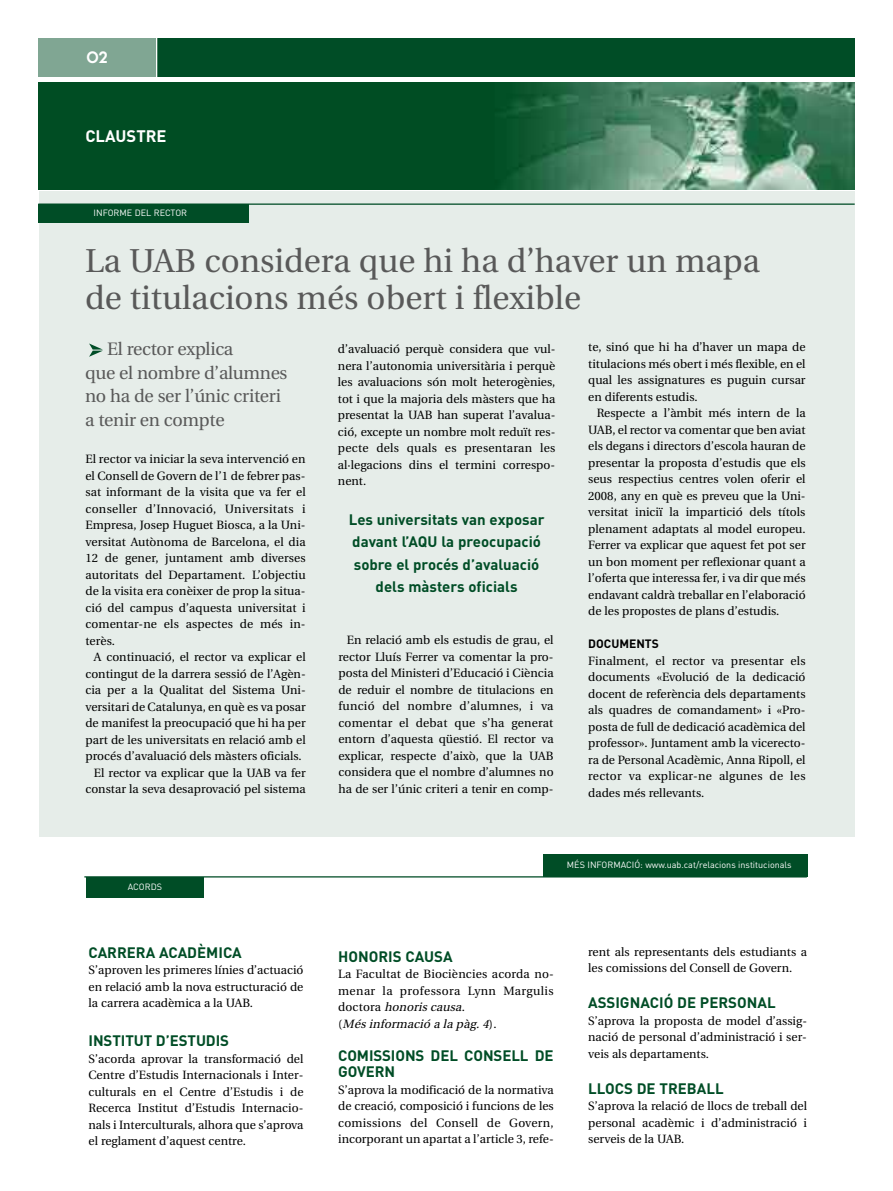
<style>
.page{position:relative;width:893px;height:1191px;background:#fff}
.page>*{position:absolute;margin:0;border:0;box-sizing:border-box;transform-origin:0 0}
.t1{font:33px/37.5px "Utopia";color:#595959}
.t2{font:18px/23.5px "Utopia";letter-spacing:-.015em;color:#595959}
.t3{font:700 16.5px "DIN";color:#fff}
.t4{font:16.5px "Chalet New York Nineteen Seventy";color:#fff}
.t5{font:700 15px/22.5px "DIN";color:#004d26;text-align:center}
.t6{font:12px/16.5px "Utopia";color:#000;text-align:justify}
.t7{font:700 12px "DIN";color:#000}
.t8{font:9px "DIN";color:#fff}
.s1{font-style:italic}
</style>
<div class="page">
<div style="left:39px;top:191px;width:816px;height:646px;background:#e6ede9"></div>
<div style="left:38px;top:38px;width:817px;height:39px;background:#004d26"></div>
<div style="left:38px;top:38px;width:119px;height:39px;background:#80a693"></div>
<hr style="left:156px;top:31px;width:1px;height:50px;background:#fff">
<img style="left:38px;top:83px;width:817px;height:106px">
<hr style="left:38px;top:203px;width:817px;height:2px;background:#004d26">
<div style="left:38px;top:204px;width:211px;height:19px;background:#004d26"></div>
<img style="left:89px;top:343px;width:14px;height:14px">
<div style="left:86px;top:877px;width:118px;height:20px;background:#004d26"></div>
<div style="left:543px;top:854px;width:264px;height:23px;background:#004d26"></div>
<hr style="left:84px;top:876px;width:723px;height:1px;background:#004d26">
<h3 class="t4" style="left:87px;top:48px;width:23px">02</h3>
<h3 class="t3" style="left:85px;top:127px;width:83px">CLAUSTRE</h3>
<p class="t8" style="left:94px;top:207px;width:95px">INFORME DEL RECTOR</p>
<h1 class="t1" style="left:85px;top:245px;width:677px">La UAB considera que hi ha d’haver un mapa de titulacions més obert i flexible</h1>
<h2 class="t2" style="left:85px;top:339px;width:204px;text-indent:22px">El rector explica<br>que el nombre d’alumnes no ha de ser l’únic criteri a tenir en compte</h2>
<p class="t6" style="left:338px;top:342px;width:219px">d’avaluació perquè considera que vul&shy;nera l’autonomia universitària i perquè les avaluacions són molt heterogènies, tot i que la majoria dels màsters que ha presentat la UAB han superat l’avalua&shy;ció, excepte un nombre molt reduït res&shy;pecte dels quals es presentaran les al·legacions dins el termini correspo&shy;nent.</p>
<p class="t6" style="left:588px;top:340px;width:219px">te, sinó que hi ha d’haver un mapa de titulacions més obert i més flexible, en el qual les assignatures es puguin cursar en diferents estudis.</p>
<p class="t6" style="left:588px;top:406px;width:219px;text-indent:9px">Respecte a l’àmbit més intern de la UAB, el rector va comentar que ben aviat els degans i directors d’escola hauran de presentar la proposta d’estudis que els seus respectius centres volen oferir el 2008, any en què es preveu que la Uni&shy;versitat iniciï la impartició dels títols plenament adaptats al model europeu.<br>Ferrer va explicar que aquest fet pot ser un bon moment per reflexionar quant a l’oferta que interessa fer, i va dir que més endavant caldrà treballar en l’elaboració de les propostes de plans d’estudis.</p>
<p class="t7" style="left:588px;top:637px;width:72px">DOCUMENTS</p>
<p class="t6" style="left:588px;top:653px;width:219px">Finalment, el rector va presentar els documents «Evolució de la dedicació docent de referència dels departaments als quadres de comandament» i «Pro&shy;posta de full de dedicació acadèmica del professor». Juntament amb la vicerecto&shy;ra de Personal Acadèmic, Anna Ripoll, el rector va explicar-ne algunes de les dades més rellevants.</p>
<p class="t6" style="left:85px;top:452px;width:222px">El rector va iniciar la seva intervenció en el Consell de Govern de l’1 de febrer pas&shy;sat informant de la visita que va fer el conseller d’Innovació, Universitats i Empresa, Josep Huguet Biosca, a la Uni&shy;versitat Autònoma de Barcelona, el dia 12 de gener, juntament amb diverses autoritats del Departament. L’objectiu de la visita era conèixer de prop la situa&shy;ció del campus d’aquesta universitat i comentar-ne els aspectes de més in&shy;terès.</p>
<p class="t6" style="left:94px;top:650px;width:213px">A continuació, el rector va explicar el</p>
<p class="t6" style="left:85px;top:666px;width:222px">contingut de la darrera sessió de l’Agèn-</p>
<p class="t6" style="left:85px;top:683px;width:222px">cia per a la Qualitat del Sistema Uni-</p>
<p class="t6" style="left:85px;top:699px;width:222px">versitari de Catalunya, en què es va posar</p>
<p class="t6" style="left:85px;top:716px;width:222px">de manifest la preocupació que hi ha per</p>
<p class="t6" style="left:85px;top:732px;width:222px">part de les universitats en relació amb el</p>
<p class="t6" style="left:85px;top:749px;width:218px">procés d’avaluació dels màsters oficials.</p>
<p class="t6" style="left:94px;top:765px;width:213px">El rector va explicar que la UAB va fer</p>
<p class="t6" style="left:85px;top:782px;width:222px">constar la seva desaprovació pel sistema</p>
<p class="t5" style="left:349px;top:508px;width:197px">Les universitats van exposar davant l’AQU la preocupació sobre el procés d’avaluació dels màsters oficials</p>
<p class="t6" style="left:338px;top:633px;width:217px;text-indent:9px">En relació amb els estudis de grau, el rector Lluís Ferrer va comentar la pro&shy;posta del Ministeri d’Educació i Ciència de reduir el nombre de titulacions en funció del nombre d’alumnes, i va comentar el debat que s’ha generat entorn d’aquesta qüestió. El rector va explicar, respecte d’això, que la UAB considera que el nombre d’alumnes no ha de ser l’únic criteri a tenir en comp-</p>
<p class="t8" style="left:128px;top:881px;width:36px">ACORDS</p>
<p class="t5" style="left:89px;top:941px;width:155px">CARRERA ACADÈMICA</p>
<p class="t6" style="left:89px;top:962px;width:216px">S’aproven les primeres línies d’actuació en relació amb la nova estructuració de la carrera acadèmica a la UAB.</p>
<p class="t5" style="left:89px;top:1029px;width:142px">INSTITUT D’ESTUDIS</p>
<p class="t6" style="left:89px;top:1051px;width:216px">S’acorda aprovar la transformació del Centre d’Estudis Internacionals i Inter&shy;culturals en el Centre d’Estudis i de Recerca Institut d’Estudis Internacio&shy;nals i Interculturals, alhora que s’aprova el reglament d’aquest centre.</p>
<p class="t8" style="left:567px;top:860px;width:226px">MÉS INFORMACIÓ: www.uab.cat/relacions institucionals</p>
<p class="t5" style="left:338px;top:945px;width:116px">HONORIS CAUSA</p>
<p class="t6" style="left:338px;top:966px;width:217px;text-align:left">La Facultat de Biociències acorda no&shy;menar la professora Lynn Margulis d o c t o r a <span class="s1">honoris causa</span>.<br>( <span class="s1">Més informació a la pàg. 4</span>) .</p>
<p class="t5" style="left:338px;top:1047px;width:217px;line-height:16.5px;text-align:left">COMISSIONS DEL CONSELL DE<br>GOVERN</p>
<p class="t6" style="left:338px;top:1082px;width:217px">S’aprova la modificació de la normativa de creació, composició i funcions de les comissions del Consell de Govern, incorporant un apartat a l’article 3, refe-</p>
<p class="t6" style="left:588px;top:944px;width:220px">rent als representants dels estudiants a les comissions del Consell de Govern.</p>
<p class="t5" style="left:588px;top:991px;width:189px">ASSIGNACIÓ DE PERSONAL</p>
<p class="t6" style="left:588px;top:1013px;width:220px">S’aprova la proposta de model d’assig&shy;nació de personal d’administració i ser&shy;veis als departaments.</p>
<p class="t5" style="left:588px;top:1077px;width:137px">LLOCS DE TREBALL</p>
<p class="t6" style="left:588px;top:1098px;width:220px">S’aprova la relació de llocs de treball del personal acadèmic i d’administració i serveis de la UAB.</p>
</div>
